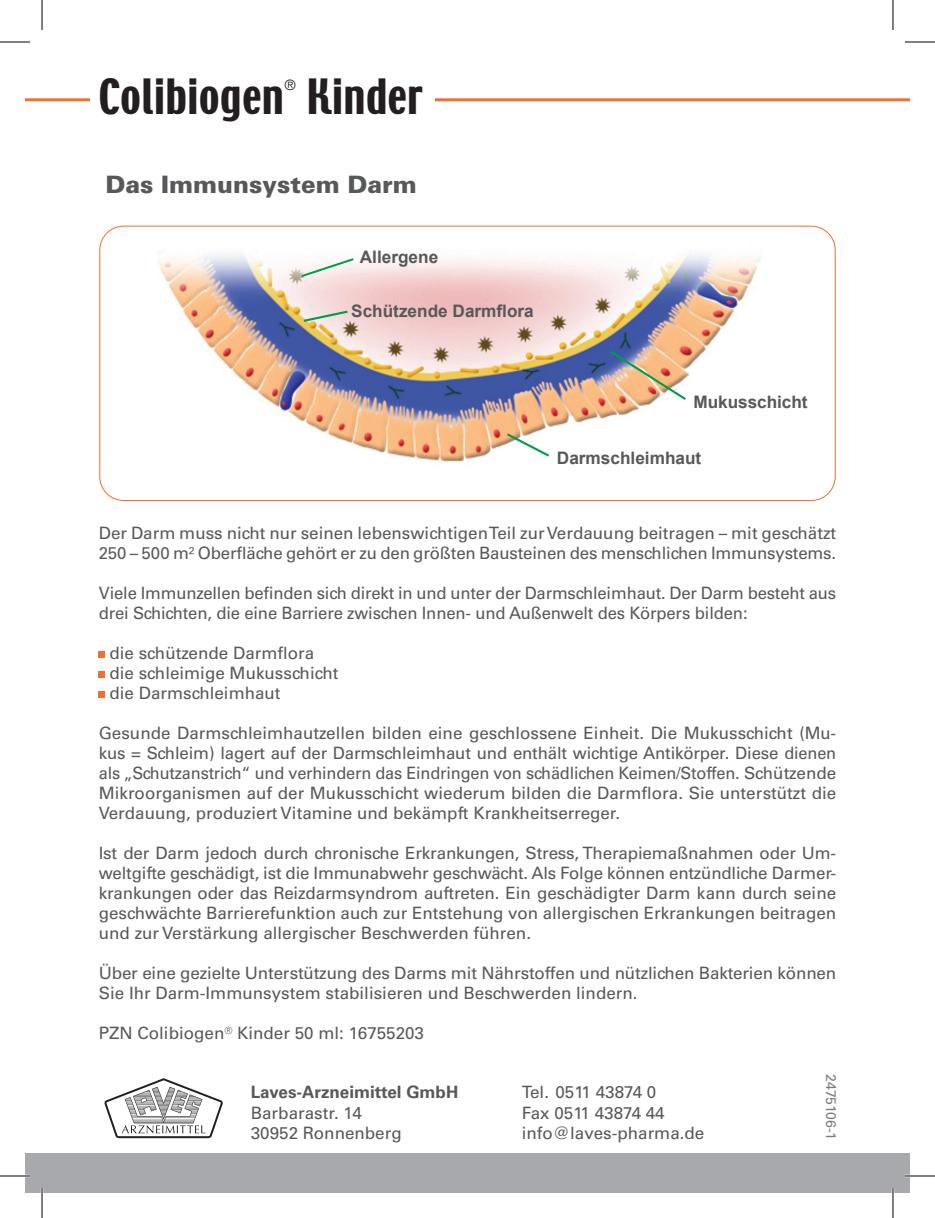
<style>
.page{position:relative;width:935px;height:1218px;background:#fff}
.page>*{position:absolute;margin:0;border:0;box-sizing:border-box;transform-origin:0 0}
.t1{font:43.2px "Techno";letter-spacing:.015em;color:#231f20}
.t2{font:900 24px "Univers LT Std";color:#57585a}
.t3{font:700 17.2px "Arial";color:#57585a}
.t4{font:17px/20px "Univers LT Std";color:#57585a}
.t5{font:700 17px "Univers LT Std";color:#57585a}
.t6{font:300 14.2px "Univers LT Std";color:#231f20}
.t7{font:14px "Univers LT Std";color:#787a7d}
</style>
<div class="page">
<hr style="left:25px;top:98px;width:884px;height:3px;background:#f36e31">
<div style="left:90px;top:74px;width:345px;height:53px;background:#fff"></div>
<svg style="left:99px;top:652px;width:6px;height:6px"></svg>
<svg style="left:99px;top:672px;width:6px;height:6px"></svg>
<svg style="left:99px;top:691px;width:6px;height:6px"></svg>
<svg style="left:104px;top:1078px;width:119px;height:60px"></svg>
<div style="left:25px;top:1153px;width:884px;height:40px;background:#a8a9ad"></div>
<img style="left:158px;top:225px;width:609px;height:277px">
<svg style="left:504px;top:431px;width:47px;height:28px"></svg>
<svg style="left:299px;top:257px;width:57px;height:22px"></svg>
<svg style="left:301px;top:309px;width:49px;height:14px"></svg>
<img style="left:607px;top:349px;width:81px;height:53px">
<hr style="left:0;top:1175px;width:30px;height:2px;background:#fff">
<hr style="left:904px;top:1175px;width:30px;height:2px;background:#fff">
<hr style="left:41px;top:1188px;width:2px;height:30px;background:#fff">
<hr style="left:891px;top:1188px;width:3px;height:30px;background:#fff">
<hr style="left:0;top:42px;width:30px;height:1px;background:#000">
<hr style="left:904px;top:42px;width:30px;height:1px;background:#000">
<hr style="left:0;top:1176px;width:30px;height:1px;background:#000">
<hr style="left:904px;top:1176px;width:30px;height:1px;background:#000">
<hr style="left:42px;top:0;width:1px;height:30px;background:#000">
<hr style="left:42px;top:1188px;width:1px;height:30px;background:#000">
<hr style="left:892px;top:0;width:1px;height:30px;background:#000">
<hr style="left:892px;top:1188px;width:1px;height:30px;background:#000">
<h1 class="t1" style="left:99px;top:67px;width:186px">Colibiogen</h1>
<p class="t6" style="left:284px;top:76px;width:13px">®</p>
<h1 class="t1" style="left:306px;top:67px;width:118px">Kinder</h1>
<h2 class="t2" style="left:105px;top:169px;width:313px">Das Immunsystem Darm</h2>
<p class="t3" style="left:360px;top:245px;width:80px">Allergene</p>
<p class="t3" style="left:351px;top:299px;width:184px">Schützende Darmflora</p>
<p class="t3" style="left:693px;top:390px;width:116px">Mukusschicht</p>
<p class="t3" style="left:557px;top:446px;width:146px">Darmschleimhaut</p>
<p class="t4" style="left:99px;top:523px;width:739px">Der Darm muss nicht nur seinen lebenswichtigen Teil zur Verdauung beitragen – mit geschätzt<br>250 – 500 m² Oberfläche gehört er zu den größten Bausteinen des menschlichen Immunsystems.</p>
<p class="t4" style="left:99px;top:583px;width:739px">Viele Immunzellen befinden sich direkt in und unter der Darmschleimhaut. Der Darm besteht aus drei Schichten, die eine Barriere zwischen Innen- und Außenwelt des Körpers bilden:</p>
<p class="t4" style="left:109px;top:643px;width:230px">die schützende Darmflora die schleimige Mukusschicht die Darmschleimhaut</p>
<p class="t4" style="left:99px;top:723px;width:739px;text-align:justify">Gesunde Darmschleimhautzellen bilden eine geschlossene Einheit. Die Mukusschicht (Mu&shy;kus = Schleim) lagert auf der Darmschleimhaut und enthält wichtige Antikörper. Diese dienen als „Schutzanstrich“ und verhindern das Eindringen von schädlichen Keimen/Stoffen. Schützende Mikroorganismen auf der Mukusschicht wiederum bilden die Darmflora. Sie unterstützt die Verdauung, produziert Vitamine und bekämpft Krankheitserreger.</p>
<p class="t4" style="left:99px;top:843px;width:739px;text-align:justify">Ist der Darm jedoch durch chronische Erkrankungen, Stress, Therapiemaßnahmen oder Um&shy;weltgifte geschädigt, ist die Immunabwehr geschwächt. Als Folge können entzündliche Darmer&shy;krankungen oder das Reizdarmsyndrom auftreten. Ein geschädigter Darm kann durch seine geschwächte Barrierefunktion auch zur Entstehung von allergischen Erkrankungen beitragen und zur Verstärkung allergischer Beschwerden führen.</p>
<p class="t4" style="left:99px;top:963px;width:739px">Über eine gezielte Unterstützung des Darms mit Nährstoffen und nützlichen Bakterien können<br>Sie Ihr Darm-Immunsystem stabilisieren und Beschwerden lindern.</p>
<p class="t4" style="left:99px;top:1023px;width:327px">PZN Colibiogen<sup>®</sup> Kinder 50 ml: 16755203</p>
<p class="t5" style="left:251px;top:1082px;width:209px">Laves-Arzneimittel GmbH</p>
<p class="t4" style="left:251px;top:1102px;width:152px">Barbarastr. 14<br>30952 Ronnenberg</p>
<p class="t4" style="left:521px;top:1082px;width:184px">Tel. 0511 43874 0<br>Fax 0511 43874 44 info@laves-pharma.de</p>
<p class="t7" style="left:839px;top:1074px;width:67px;rotate:90deg">2475106-1</p>
</div>
